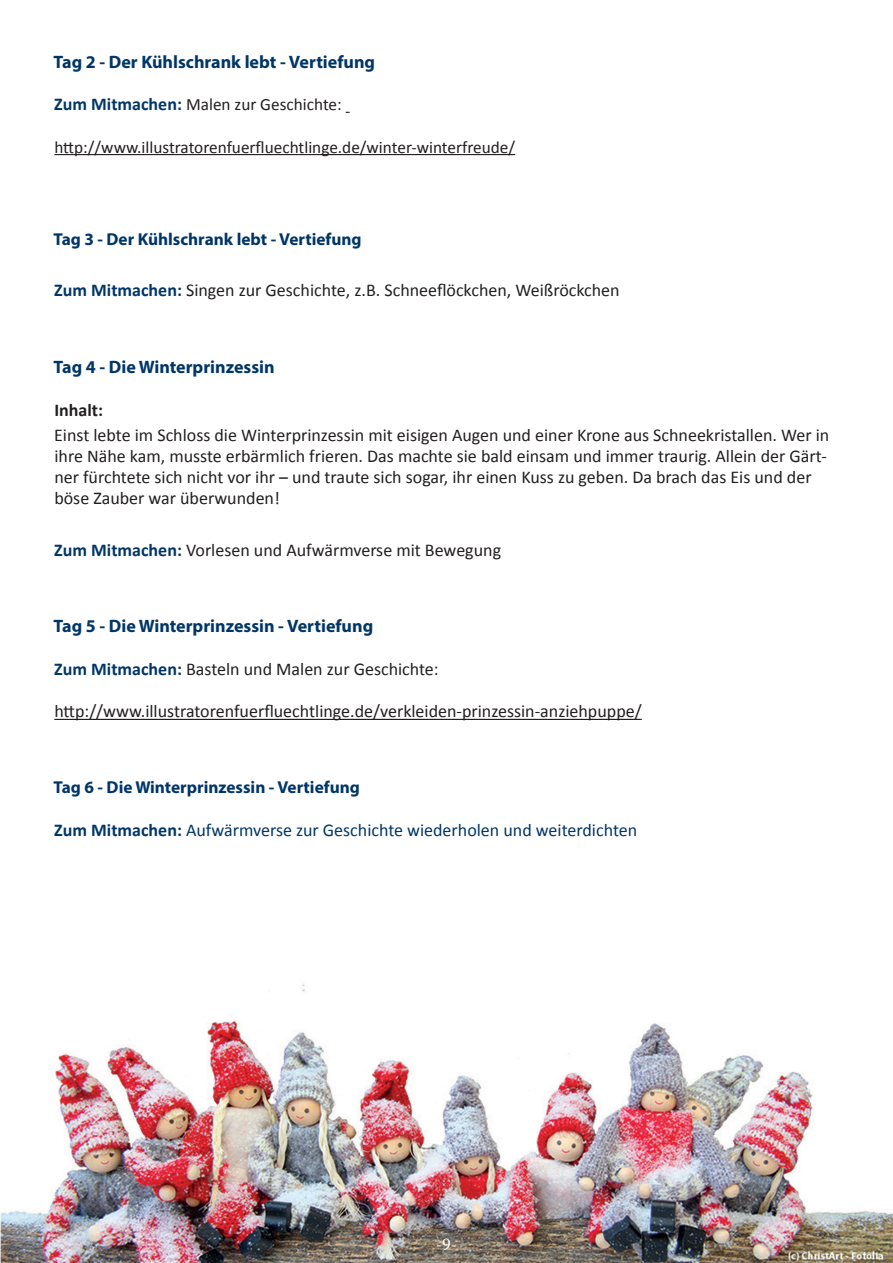
<style>
.page{position:relative;width:893px;height:1263px;background:#fff}
.page>*{position:absolute;margin:0;border:0;box-sizing:border-box;transform-origin:0 0}
.text{font:18px/21px "Calibri";color:#231f20}
.text_bold_überschrif{font:18px "Calibri";color:#231f20}
.text_bold_überschrif-2{font:700 18px "Myriad Pro";color:#003667}
.text_bold_überschrif-3{font:18px "Calibri";color:#003667}
.text_bold_überschrif-4{font:700 18px "Calibri";color:#231f20}
.t1{font:18px "Minion Pro";color:#fff}
.text_bold_überschrif-5{font:17.25px "Calibri";color:#231f20}
.mitmachidee{font:700 17.25px "Myriad Pro";color:#003667}
.text-2{font:700 17.25px "Myriad Pro";color:#003667}
.s1{font-weight:700;font-size:18px;color:#003667}
.s2{font-weight:700;color:#003667}
.s3{font-weight:700}
</style>
<div class="page">
<img style="left:0;top:984px;width:893px;height:279px">
<hr style="left:54px;top:154px;width:461px;height:1px;background:#231f20">
<hr style="left:54px;top:719px;width:588px;height:1px;background:#231f20">
<p class="text_bold_überschrif-2" style="left:53px;top:50px;width:323px">Tag 2 - Der Kühlschrank lebt - Vertiefung</p>
<p class="text_bold_überschrif-5" style="left:54px;top:94px;width:289px"><span class="s1">Zum Mitmachen:</span> Malen zur Geschichte:</p>
<p class="text_bold_überschrif-5" style="left:54px;top:136px;width:462px">http://www.illustratorenfuerfluechtlinge.de/winter-winterfreude/</p>
<p class="text-2" style="left:54px;top:227px;width:310px">Tag 3 - Der Kühlschrank lebt - Vertiefung</p>
<p class="text_bold_überschrif" style="left:54px;top:278px;width:567px"><span class="s2">Zum Mitmachen:</span> Singen zur Geschichte, z.B. Schneeflöckchen, Weißröckchen</p>
<p class="text_bold_überschrif-2" style="left:53px;top:355px;width:223px">Tag 4 - Die Winterprinzessin</p>
<p class="text_bold_überschrif-4" style="left:54px;top:398px;width:50px">Inhalt:</p>
<p class="text" style="left:54px;top:425px;width:777px">Einst lebte im Schloss die Winterprinzessin mit eisigen Augen und einer Krone aus Schneekristallen. Wer in ihre Nähe kam, musste erbärmlich frieren. Das machte sie bald einsam und immer traurig. Allein der Gärt&shy;ner fürchtete sich nicht vor ihr – und traute sich sogar, ihr einen Kuss zu geben. Da brach das Eis und der böse Zauber war überwunden!</p>
<p class="text_bold_überschrif" style="left:54px;top:538px;width:448px"><span class="s2">Zum Mitmachen:</span> Vorlesen und Aufwärmverse mit Bewegung</p>
<p class="text_bold_überschrif-2" style="left:53px;top:614px;width:321px">Tag 5 - Die Winterprinzessin - Vertiefung</p>
<p class="text_bold_überschrif" style="left:54px;top:658px;width:386px"><span class="s2">Zum Mitmachen:</span> Basteln und Malen zur Geschichte:</p>
<p class="text_bold_überschrif" style="left:54px;top:700px;width:589px">http://www.illustratorenfuerfluechtlinge.de/verkleiden-prinzessin-anziehpuppe/</p>
<p class="mitmachidee" style="left:54px;top:776px;width:308px">Tag 6 - Die Winterprinzessin - Vertiefung</p>
<p class="text_bold_überschrif-3" style="left:54px;top:819px;width:584px"><span class="s3">Zum Mitmachen:</span> Aufwärmverse zur Geschichte wiederholen und weiterdichten</p>
<p class="t1" style="left:436px;top:1232px;width:23px">-9-</p>
</div>
